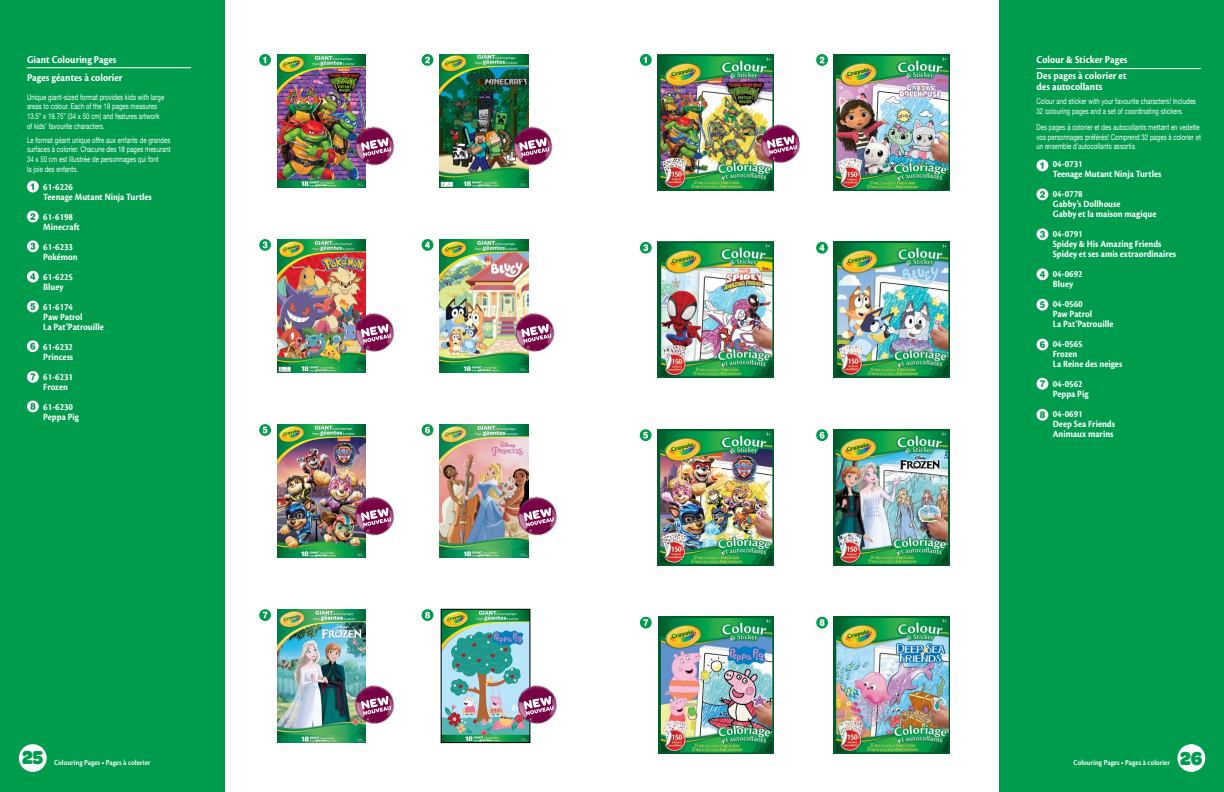
<style>
.page{position:relative;width:1224px;height:792px;background:#fff}
.page>*{position:absolute;margin:0;border:0;box-sizing:border-box;transform-origin:0 0}
.t1{font:900 20px "Omnes";color:#009c4e;scale:.9 1}
.t2{font:700 11px "Cronos Pro";letter-spacing:.005em;color:#fff;scale:.9 1}
.t3{font:700 10px/10px "Cronos Pro";color:#fff;scale:.9 1}
.t4{font:8px/9.6px "Helvetica Neue";letter-spacing:.01em;color:#fff;scale:.75 1}
.t5{font:600 8px "Cronos Pro";letter-spacing:.005em;color:#fff;scale:.9 1}
</style>
<div class="page">
<div style="left:999px;top:0;width:225px;height:792px;background:#009c4e"></div>
<div style="left:0;top:0;width:225px;height:792px;background:#009c4e"></div>
<div style="left:1177px;top:744px;width:28px;height:28px;background:#fff;border-radius:50%"></div>
<img style="left:277px;top:424px;width:89px;height:133px">
<img style="left:439px;top:239px;width:89px;height:134px">
<img style="left:439px;top:54px;width:89px;height:133px">
<img style="left:277px;top:239px;width:89px;height:134px">
<img style="left:277px;top:54px;width:89px;height:133px">
<img style="left:439px;top:424px;width:89px;height:133px">
<img style="left:443px;top:611px;width:85px;height:130px">
<div style="left:441px;top:609px;width:89px;height:134px;border:1px solid #000"></div>
<div style="left:27px;top:181px;width:12px;height:12px;background:#fff;border-radius:50%"></div>
<svg style="left:31px;top:183px;width:3px;height:7px"></svg>
<svg style="left:27px;top:211px;width:12px;height:11px"></svg>
<svg style="left:30px;top:213px;width:5px;height:7px"></svg>
<svg style="left:27px;top:240px;width:12px;height:12px"></svg>
<svg style="left:31px;top:243px;width:4px;height:7px"></svg>
<svg style="left:27px;top:271px;width:12px;height:12px"></svg>
<svg style="left:30px;top:273px;width:5px;height:7px"></svg>
<svg style="left:27px;top:301px;width:12px;height:11px"></svg>
<svg style="left:31px;top:303px;width:4px;height:7px"></svg>
<svg style="left:27px;top:340px;width:12px;height:12px"></svg>
<svg style="left:30px;top:343px;width:5px;height:7px"></svg>
<div style="left:27px;top:401px;width:12px;height:11px;background:#fff;border-radius:50%"></div>
<svg style="left:30px;top:403px;width:5px;height:7px"></svg>
<svg style="left:27px;top:371px;width:12px;height:12px"></svg>
<svg style="left:30px;top:374px;width:5px;height:6px"></svg>
<div style="left:422px;top:239px;width:11px;height:12px;background:#009c4e;border-radius:50%"></div>
<svg style="left:425px;top:242px;width:5px;height:6px"></svg>
<svg style="left:259px;top:424px;width:12px;height:12px"></svg>
<svg style="left:263px;top:427px;width:4px;height:6px"></svg>
<div style="left:422px;top:424px;width:11px;height:12px;background:#009c4e;border-radius:50%"></div>
<svg style="left:425px;top:427px;width:5px;height:6px"></svg>
<svg style="left:422px;top:609px;width:11px;height:12px"></svg>
<svg style="left:425px;top:612px;width:5px;height:6px"></svg>
<svg style="left:259px;top:609px;width:12px;height:12px"></svg>
<svg style="left:263px;top:612px;width:5px;height:6px"></svg>
<hr style="left:27px;top:67px;width:164px;height:1px;background:#fff">
<img style="left:277px;top:609px;width:89px;height:134px">
<svg style="left:259px;top:54px;width:12px;height:12px"></svg>
<svg style="left:263px;top:57px;width:3px;height:6px"></svg>
<svg style="left:422px;top:54px;width:11px;height:12px"></svg>
<svg style="left:425px;top:57px;width:5px;height:6px"></svg>
<svg style="left:259px;top:239px;width:12px;height:12px"></svg>
<svg style="left:263px;top:242px;width:4px;height:6px"></svg>
<img style="left:658px;top:617px;width:116px;height:136px">
<img style="left:658px;top:242px;width:116px;height:135px">
<img style="left:658px;top:429px;width:116px;height:137px">
<img style="left:658px;top:55px;width:116px;height:136px">
<img style="left:834px;top:617px;width:116px;height:136px">
<img style="left:834px;top:54px;width:116px;height:137px">
<img style="left:834px;top:242px;width:116px;height:135px">
<img style="left:834px;top:429px;width:116px;height:137px">
<svg style="left:640px;top:617px;width:12px;height:12px"></svg>
<svg style="left:643px;top:619px;width:5px;height:7px"></svg>
<svg style="left:640px;top:54px;width:12px;height:12px"></svg>
<svg style="left:644px;top:57px;width:3px;height:6px"></svg>
<svg style="left:816px;top:54px;width:12px;height:12px"></svg>
<svg style="left:820px;top:57px;width:5px;height:6px"></svg>
<svg style="left:640px;top:429px;width:12px;height:12px"></svg>
<svg style="left:643px;top:432px;width:5px;height:7px"></svg>
<svg style="left:816px;top:429px;width:12px;height:12px"></svg>
<svg style="left:820px;top:432px;width:5px;height:7px"></svg>
<svg style="left:640px;top:242px;width:12px;height:12px"></svg>
<svg style="left:643px;top:244px;width:5px;height:7px"></svg>
<svg style="left:816px;top:242px;width:12px;height:12px"></svg>
<svg style="left:819px;top:244px;width:6px;height:7px"></svg>
<svg style="left:816px;top:617px;width:12px;height:12px"></svg>
<svg style="left:820px;top:619px;width:5px;height:7px"></svg>
<div style="left:1037px;top:160px;width:11px;height:11px;background:#fff;border-radius:50%"></div>
<svg style="left:1040px;top:162px;width:3px;height:7px"></svg>
<div style="left:1037px;top:188px;width:11px;height:12px;background:#fff;border-radius:50%"></div>
<svg style="left:1040px;top:191px;width:5px;height:7px"></svg>
<div style="left:1037px;top:228px;width:11px;height:12px;background:#fff;border-radius:50%"></div>
<svg style="left:1040px;top:231px;width:5px;height:7px"></svg>
<div style="left:1037px;top:268px;width:11px;height:12px;background:#fff;border-radius:50%"></div>
<svg style="left:1040px;top:271px;width:5px;height:7px"></svg>
<div style="left:1037px;top:299px;width:11px;height:12px;background:#fff;border-radius:50%"></div>
<svg style="left:1040px;top:301px;width:5px;height:7px"></svg>
<div style="left:1037px;top:339px;width:11px;height:12px;background:#fff;border-radius:50%"></div>
<svg style="left:1040px;top:341px;width:5px;height:7px"></svg>
<div style="left:1037px;top:409px;width:11px;height:12px;background:#fff;border-radius:50%"></div>
<svg style="left:1040px;top:411px;width:5px;height:7px"></svg>
<div style="left:1037px;top:378px;width:11px;height:12px;background:#fff;border-radius:50%"></div>
<svg style="left:1040px;top:380px;width:5px;height:7px"></svg>
<hr style="left:1036px;top:68px;width:165px;height:1px;background:#fff">
<div style="left:19px;top:744px;width:28px;height:28px;background:#fff;border-radius:50%"></div>
<img style="left:352px;top:123px;width:43px;height:46px">
<svg style="left:361px;top:137px;width:30px;height:20px"></svg>
<img style="left:352px;top:310px;width:43px;height:46px">
<svg style="left:361px;top:324px;width:30px;height:19px"></svg>
<img style="left:352px;top:494px;width:43px;height:45px">
<svg style="left:361px;top:507px;width:30px;height:20px"></svg>
<img style="left:352px;top:682px;width:43px;height:46px">
<svg style="left:361px;top:696px;width:30px;height:19px"></svg>
<img style="left:510px;top:123px;width:43px;height:46px">
<svg style="left:519px;top:137px;width:30px;height:20px"></svg>
<img style="left:512px;top:310px;width:43px;height:46px">
<svg style="left:521px;top:324px;width:30px;height:19px"></svg>
<img style="left:515px;top:494px;width:42px;height:45px">
<svg style="left:524px;top:507px;width:30px;height:20px"></svg>
<img style="left:515px;top:682px;width:42px;height:46px">
<svg style="left:524px;top:696px;width:30px;height:19px"></svg>
<img style="left:758px;top:121px;width:43px;height:46px">
<svg style="left:767px;top:135px;width:30px;height:19px"></svg>
<p class="t2" style="left:27px;top:53px;width:101px">Giant Colouring Pages</p>
<p class="t2" style="left:27px;top:72px;width:108px">Pages géantes à colorier</p>
<p class="t4" style="left:27px;top:93px;width:184px">Unique giant-sized format provides kids with large areas to colour. Each of the 18 pages measures 13.5” x 19.75” (34 x 50 cm) and features artwork of kids’ favourite characters.</p>
<p class="t4" style="left:27px;top:136px;width:193px">Le format géant unique offre aux enfants de grandes surfaces à colorier. Chacune des 18 pages mesurant 34 x 50 cm est illustrée de personnages qui font<br>la joie des enfants.</p>
<p class="t3" style="left:43px;top:182px;width:122px">61-6226<br>Teenage Mutant Ninja Turtles</p>
<p class="t3" style="left:43px;top:212px;width:35px">61-6198</p>
<p class="t3" style="left:43px;top:222px;width:42px">Minecraft</p>
<p class="t3" style="left:43px;top:242px;width:40px">61-6233<br>Pokémon</p>
<p class="t3" style="left:43px;top:272px;width:35px">61-6225</p>
<p class="t3" style="left:43px;top:282px;width:24px">Bluey</p>
<p class="t3" style="left:43px;top:302px;width:45px">61-6174<br>Paw Patrol</p>
<p class="t3" style="left:43px;top:322px;width:69px">La Pat’Patrouille</p>
<p class="t3" style="left:43px;top:342px;width:35px">61-6232<br>Princess</p>
<p class="t3" style="left:43px;top:372px;width:35px">61-6231<br>Frozen</p>
<p class="t3" style="left:43px;top:402px;width:41px">61-6230<br>Peppa Pig</p>
<p class="t2" style="left:1037px;top:53px;width:103px">Colour &amp; Sticker Pages</p>
<p class="t2" style="left:1037px;top:70px;width:102px">Des pages à colorier et</p>
<p class="t2" style="left:1037px;top:81px;width:75px">des autocollants</p>
<p class="t4" style="left:1037px;top:97px;width:214px">Colour and sticker with your favourite characters! Includes<br>32 colouring pages and a set of coordinating stickers.</p>
<p class="t4" style="left:1037px;top:123px;width:221px">Des pages à colorier et des autocollants mettant en vedette vos personnages préférés! Comprend 32 pages à colorier et un ensemble d’autocollants assortis.</p>
<p class="t3" style="left:1053px;top:159px;width:35px">04-0731</p>
<p class="t3" style="left:1053px;top:169px;width:122px">Teenage Mutant Ninja Turtles</p>
<p class="t3" style="left:1053px;top:189px;width:77px">04-0778<br>Gabby’s Dollhouse</p>
<p class="t3" style="left:1053px;top:209px;width:117px">Gabby et la maison magique</p>
<p class="t3" style="left:1053px;top:229px;width:122px">04-0791<br>Spidey &amp; His Amazing Friends</p>
<p class="t3" style="left:1053px;top:249px;width:138px">Spidey et ses amis extraordinaires</p>
<p class="t3" style="left:1053px;top:269px;width:35px">04-0692<br>Bluey</p>
<p class="t3" style="left:1053px;top:299px;width:69px">04-0560<br>Paw Patrol<br>La Pat’Patrouille</p>
<p class="t3" style="left:1053px;top:339px;width:35px">04-0565<br>Frozen</p>
<p class="t3" style="left:1053px;top:359px;width:79px">La Reine des neiges</p>
<p class="t3" style="left:1053px;top:379px;width:41px">04-0562<br>Peppa Pig</p>
<p class="t3" style="left:1053px;top:409px;width:35px">04-0691</p>
<p class="t3" style="left:1053px;top:419px;width:71px">Deep Sea Friends</p>
<p class="t3" style="left:1053px;top:429px;width:69px">Animaux marins</p>
<h1 class="t1" style="left:22px;top:742px;width:25px">25</h1>
<h1 class="t1" style="left:1180px;top:743px;width:26px">26</h1>
<p class="t5" style="left:54px;top:758px;width:109px">Colouring Pages • Pages à colorier</p>
<p class="t5" style="left:1074px;top:758px;width:109px">Colouring Pages • Pages à colorier</p>
</div>
